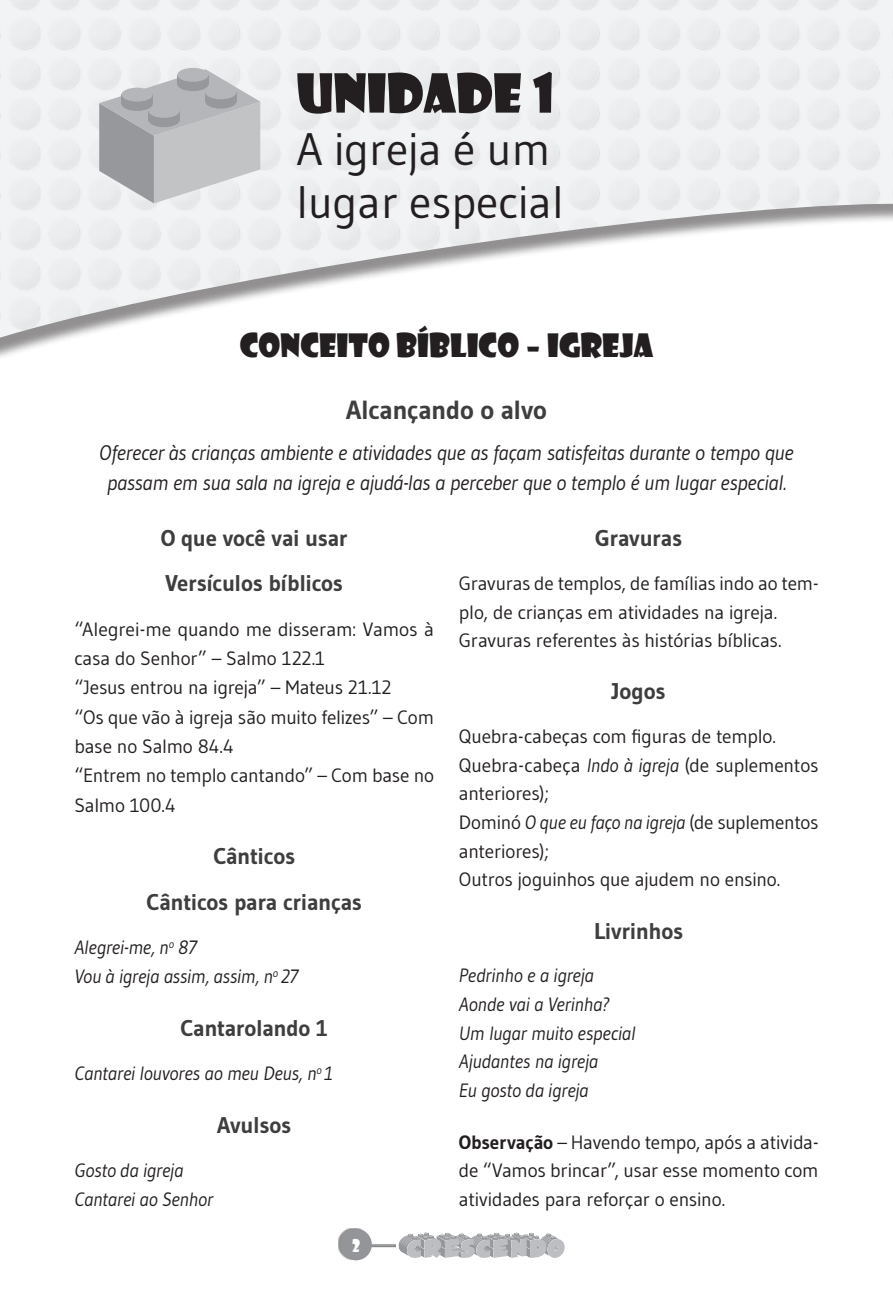
<style>
.page{position:relative;width:893px;height:1290px;background:#fff}
.page>*{position:absolute;margin:0;border:0;box-sizing:border-box;transform-origin:0 0}
.titulo{font:52.5px "Showcard Gothic";color:#231f20}
.titulo-2{font:45.5px/52.5px "Gudea";color:#231f20}
.titulo-3{font:31.5px "Showcard Gothic";color:#231f20}
.alcançando_o_alvo_ti{font:700 26.25px "Gudea";letter-spacing:-.015em;color:#3e3e3f}
.SUB{font:700 22.75px "Gudea";letter-spacing:-.015em;color:#3e3e3f}
.alcancando_o_alvo{font:italic 21px/30.4px "Gudea";letter-spacing:-.015em;color:#231f20;text-align:center}
.texto{font:19.25px/29.4px "Gudea";letter-spacing:-.01em;color:#231f20}
.texto-2{font:italic 19.25px "Gudea";letter-spacing:-.015em;color:#231f20}
.ENTER{font:19.25px/28.7px "Gudea";letter-spacing:-.01em;color:#231f20;text-align:justify}
.t1{font:17.5px "Showcard Gothic";color:#fff}
.s1{font-style:italic}
.s2{font-weight:700}
</style>
<div class="page">
<svg style="left:0;top:0;width:891px;height:350px"></svg>
<img style="left:0;top:0;width:883px;height:338px">
<svg style="left:99px;top:69px;width:161px;height:134px;background:#c2c4c6"></svg>
<svg style="left:205px;top:94px;width:31px;height:6px"></svg>
<div style="left:205px;top:95px;width:31px;height:14px;background:#96989b;border-radius:50%"></div>
<div style="left:205px;top:85px;width:31px;height:14px;background:#b5b6b9;border-radius:50%"></div>
<div style="left:177px;top:75px;width:31px;height:9px;background:#96989b"></div>
<div style="left:177px;top:77px;width:31px;height:14px;background:#96989b;border-radius:50%"></div>
<div style="left:177px;top:68px;width:31px;height:14px;background:#b5b6b9;border-radius:50%"></div>
<div style="left:149px;top:111px;width:31px;height:9px;background:#96989b"></div>
<div style="left:149px;top:113px;width:31px;height:14px;background:#96989b;border-radius:50%"></div>
<div style="left:149px;top:104px;width:31px;height:14px;background:#b5b6b9;border-radius:50%"></div>
<div style="left:122px;top:95px;width:31px;height:9px;background:#96989b"></div>
<div style="left:122px;top:97px;width:31px;height:14px;background:#96989b;border-radius:50%"></div>
<div style="left:122px;top:88px;width:31px;height:14px;background:#b5b6b9;border-radius:50%"></div>
<div style="left:356px;top:1241px;width:59px;height:7px;background:#231f20;opacity:.75"></div>
<div style="left:338px;top:1228px;width:32px;height:31px;background:#231f20;opacity:.5"></div>
<div style="left:340px;top:1229px;width:32px;height:31px;background:#939598;border-radius:50%"></div>
<div style="left:396px;top:1229px;width:172px;height:31px;background:#fff"></div>
<svg style="left:398px;top:1232px;width:167px;height:26px"></svg>
<p class="titulo" style="left:296px;top:58px;width:259px">UNIDADE 1</p>
<p class="titulo-2" style="left:296px;top:122px;width:269px">A igreja é um lugar especial</p>
<p class="titulo-3" style="left:240px;top:325px;width:415px">CONCEITO BÍBLICO – IGREJA</p>
<p class="alcançando_o_alvo_ti" style="left:346px;top:394px;width:202px">Alcançando o alvo</p>
<p class="alcancando_o_alvo" style="left:99px;top:437px;width:696px">Oferecer às crianças ambiente e atividades que as façam satisfeitas durante o tempo que passam em sua sala na igreja e ajudá-las a perceber que o templo é um lugar especial.</p>
<p class="SUB" style="left:161px;top:524px;width:189px">O que você vai usar</p>
<p class="SUB" style="left:165px;top:569px;width:179px">Versículos bíblicos</p>
<p class="texto" style="left:74px;top:614px;width:361px">“Alegrei-me quando me disseram: Vamos à casa do Senhor” – Salmo 122.1</p>
<p class="texto" style="left:74px;top:672px;width:319px">“Jesus entrou na igreja” – Mateus 21.12</p>
<p class="texto" style="left:74px;top:702px;width:361px">“Os que vão à igreja são muito felizes” – Com base no Salmo 84.4</p>
<p class="texto" style="left:74px;top:761px;width:361px">“Entrem no templo cantando” – Com base no<br>Salmo 100.4</p>
<p class="SUB" style="left:213px;top:842px;width:83px">Cânticos</p>
<p class="SUB" style="left:147px;top:887px;width:217px">Cânticos para crianças</p>
<p class="texto-2" style="left:74px;top:935px;width:124px">Alegrei-me, n<sup>o</sup> 87</p>
<p class="texto-2" style="left:74px;top:964px;width:225px">Vou à igreja assim, assim, n<sup>o</sup> 27</p>
<p class="SUB" style="left:180px;top:1014px;width:149px">Cantarolando 1</p>
<p class="texto-2" style="left:74px;top:1061px;width:260px">Cantarei louvores ao meu Deus, n<sup>o</sup> 1</p>
<p class="SUB" style="left:217px;top:1111px;width:75px">Avulsos</p>
<p class="texto-2" style="left:74px;top:1158px;width:110px">Gosto da igreja</p>
<p class="texto-2" style="left:74px;top:1188px;width:140px">Cantarei ao Senhor</p>
<p class="SUB" style="left:595px;top:524px;width:88px">Gravuras</p>
<p class="texto" style="left:459px;top:568px;width:361px;line-height:28.7px">Gravuras de templos, de famílias indo ao tem&shy;plo, de crianças em atividades na igreja.</p>
<p class="texto" style="left:459px;top:625px;width:324px">Gravuras referentes às histórias bíblicas.</p>
<p class="SUB" style="left:612px;top:677px;width:55px">Jogos</p>
<p class="texto" style="left:459px;top:721px;width:319px">Quebra-cabeças com figuras de templo.</p>
<p class="texto" style="left:459px;top:750px;width:361px;line-height:28.7px">Quebra-cabeça <span class="s1">Indo à igreja</span> (de suplementos anteriores);</p>
<p class="texto" style="left:459px;top:808px;width:361px;line-height:28.7px">Dominó <span class="s1">O que eu faço na igreja</span> (de suplementos anteriores);</p>
<p class="texto" style="left:459px;top:865px;width:323px">Outros joguinhos que ajudem no ensino.</p>
<p class="SUB" style="left:594px;top:916px;width:91px">Livrinhos</p>
<p class="texto-2" style="left:459px;top:963px;width:136px">Pedrinho e a igreja</p>
<p class="texto-2" style="left:459px;top:992px;width:152px">Aonde vai a Verinha?</p>
<p class="texto-2" style="left:459px;top:1021px;width:178px">Um lugar muito especial</p>
<p class="texto-2" style="left:459px;top:1049px;width:141px">Ajudantes na igreja</p>
<p class="texto-2" style="left:459px;top:1078px;width:131px">Eu gosto da igreja</p>
<p class="ENTER" style="left:459px;top:1127px;width:361px"><span class="s2">Observação</span> – Havendo tempo, após a ativida&shy;de “Vamos brincar”, usar esse momento com atividades para reforçar o ensino.</p>
<p class="t1" style="left:352px;top:1233px;width:10px">2</p>
</div>
